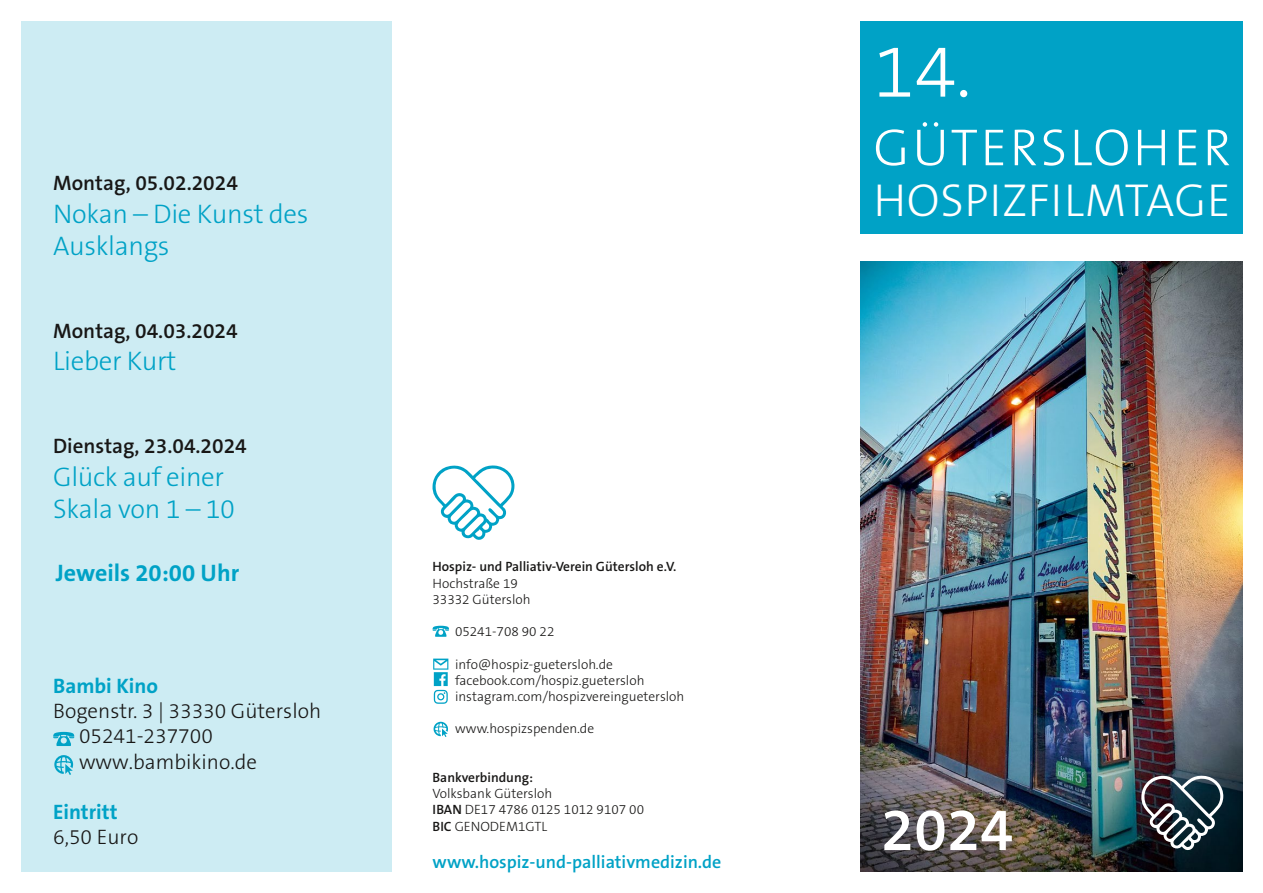
<style>
.page{position:relative;width:1263px;height:893px;background:#fff}
.page>*{position:absolute;margin:0;border:0;box-sizing:border-box;transform-origin:0 0}
.t1{font:300 75px "The Sans B W3";color:#fff}
.t2{font:600 60px "The Sans B W6";color:#fff}
.t3{font:300 52.5px "The Sans B W3";letter-spacing:.05em;color:#fff}
.t4{font:300 46.5px "The Sans B W3";letter-spacing:.015em;color:#fff}
.t5{font:300 27px/32.4px "The Sans B W3";letter-spacing:-.015em;color:#00a2c6}
.t6{font:700 24px "The Sans B W7";color:#00a2c6}
.t7{font:300 21px/25.2px "The Sans B W3";color:#181716}
.t8{font:600 21px "The Sans B W6";color:#181716}
.t9{font:700 21px "The Sans B W7";color:#00a2c6}
.t10{font:600 18px "The Sans B W6";color:#00a2c6}
.t11{font:300 13.5px/16.2px "The Sans B W3";color:#181716}
.t12{font:600 13.5px "The Sans B W6";color:#181716}
.s1{font-family:"The Sans B W6";font-weight:600}
</style>
<div class="page">
<img style="left:860px;top:261px;width:383px;height:611px">
<div style="left:22px;top:21px;width:370px;height:851px;background:#cdecf3"></div>
<div style="left:860px;top:21px;width:383px;height:213px;background:#00a2c6"></div>
<svg style="left:432px;top:626px;width:17px;height:11px"></svg>
<svg style="left:53px;top:732px;width:21px;height:14px"></svg>
<svg style="left:434px;top:722px;width:14px;height:15px"></svg>
<svg style="left:54px;top:755px;width:19px;height:20px"></svg>
<svg style="left:432px;top:465px;width:83px;height:75px"></svg>
<svg style="left:1141px;top:775px;width:83px;height:76px"></svg>
<svg style="left:433px;top:659px;width:15px;height:45px"></svg>
<h3 class="t8" style="left:53px;top:170px;width:186px">Montag, 05.02.2024</h3>
<h3 class="t5" style="left:53px;top:198px;width:257px">Nokan – Die Kunst des<br>Ausklangs</h3>
<h3 class="t8" style="left:53px;top:317px;width:186px">Montag, 04.03.2024</h3>
<h3 class="t5" style="left:53px;top:345px;width:125px">Lieber Kurt</h3>
<h3 class="t8" style="left:53px;top:433px;width:195px">Dienstag, 23.04.2024</h3>
<h3 class="t5" style="left:53px;top:460px;width:183px">Glück auf einer<br>Skala von 1 – 10</h3>
<h3 class="t6" style="left:56px;top:557px;width:185px">Jeweils 20:00 Uhr</h3>
<h3 class="t9" style="left:53px;top:672px;width:106px">Bambi Kino</h3>
<h3 class="t7" style="left:79px;top:699px;width:244px;text-indent:-26px">Bogenstr. 3 | 33330 Gütersloh<br>05241-237700 www.bambikino.de</h3>
<h3 class="t9" style="left:53px;top:798px;width:66px">Eintritt</h3>
<h3 class="t7" style="left:53px;top:825px;width:87px">6,50 Euro</h3>
<p class="t12" style="left:432px;top:558px;width:245px">Hospiz- und Palliativ-Verein Gütersloh e.V.</p>
<p class="t11" style="left:432px;top:575px;width:100px">Hochstraße 19<br>33332 Gütersloh</p>
<p class="t11" style="left:455px;top:624px;width:101px">05241-708 90 22</p>
<p class="t11" style="left:455px;top:656px;width:231px">info@hospiz-guetersloh.de facebook.com/hospiz.guetersloh instagram.com/hospizvereinguetersloh</p>
<p class="t11" style="left:455px;top:721px;width:141px">www.hospizspenden.de</p>
<p class="t12" style="left:432px;top:769px;width:102px">Bankverbindung:</p>
<p class="t11" style="left:432px;top:786px;width:213px">Volksbank Gütersloh<br><span class="s1">IBAN</span> DE17 4786 0125 1012 9107 00<br><span class="s1">BIC</span> GENODEM1GTL</p>
<h3 class="t10" style="left:432px;top:851px;width:290px">www.hospiz-und-palliativmedizin.de</h3>
<h1 class="t1" style="left:873px;top:23px;width:100px">14.</h1>
<h3 class="t3" style="left:873px;top:114px;width:359px">GÜTERSLOHER</h3>
<h3 class="t4" style="left:873px;top:171px;width:359px">HOSPIZFILMTAGE</h3>
<h2 class="t2" style="left:881px;top:791px;width:133px">2024</h2>
</div>
